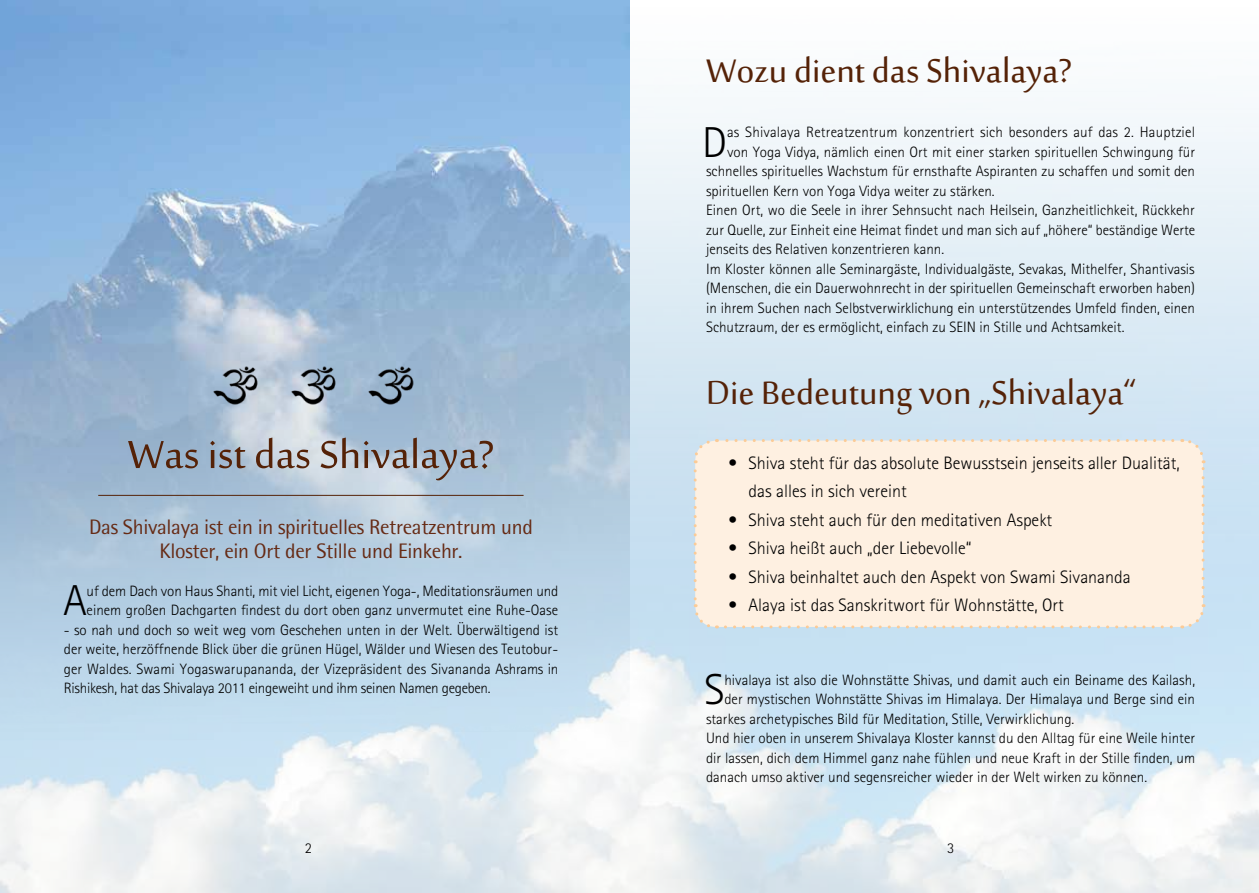
<style>
.page{position:relative;width:1259px;height:893px;background:#fff}
.page>*{position:absolute;margin:0;border:0;box-sizing:border-box;transform-origin:0 0}
.t1{font:54px "Sakkal Majalla";color:#552207}
.t2{font:45px "Sakkal Majalla";color:#552207}
.t3{font:300 43.2px "Agfa Rotis Sans Serif";color:#000}
.t4{font:21px/24px "Agfa Rotis Semisans";letter-spacing:-.015em;color:#662a14;text-align:center}
.t5{font:300 18px/28.5px "Agfa Rotis Sans Serif";color:#000}
.t6{font:300 15px/19.5px "Agfa Rotis Sans Serif";color:#000}
</style>
<div class="page">
<div style="left:695px;top:441px;width:508px;height:186px;background:#fef0e1;border-radius:21px"></div>
<svg style="left:693px;top:471px;width:24px;height:159px"></svg>
<svg style="left:725px;top:604px;width:481px;height:25px"></svg>
<svg style="left:1181px;top:437px;width:24px;height:160px"></svg>
<svg style="left:692px;top:438px;width:480px;height:25px"></svg>
<img style="left:0;top:0;width:629px;height:740px">
<hr style="left:98px;top:495px;width:425px;height:1px;background:#552207">
<img style="left:289px;top:363px;width:50px;height:43px">
<img style="left:367px;top:363px;width:50px;height:43px">
<img style="left:211px;top:363px;width:51px;height:43px">
<h2 class="t2" style="left:706px;top:46px;width:367px">Wozu dient das Shivalaya?</h2>
<h3 class="t3" style="left:702px;top:117px;width:26px">D</h3>
<p class="t6" style="left:727px;top:122px;width:469px">as Shivalaya Retreatzentrum konzentriert sich besonders auf das 2. Hauptziel</p>
<p class="t6" style="left:727px;top:142px;width:469px">von Yoga Vidya, nämlich einen Ort mit einer starken spirituellen Schwingung für</p>
<p class="t6" style="left:706px;top:161px;width:490px">schnelles spirituelles Wachstum für ernsthafte Aspiranten zu schaffen und somit den</p>
<p class="t6" style="left:706px;top:181px;width:290px">spirituellen Kern von Yoga Vidya weiter zu stärken.</p>
<p class="t6" style="left:706px;top:200px;width:490px">Einen Ort, wo die Seele in ihrer Sehnsucht nach Heilsein, Ganzheitlichkeit, Rückkehr</p>
<p class="t6" style="left:706px;top:220px;width:491px">zur Quelle, zur Einheit eine Heimat findet und man sich auf „höhere“ beständige Werte</p>
<p class="t6" style="left:706px;top:239px;width:240px">jenseits des Relativen konzentrieren kann.</p>
<p class="t6" style="left:706px;top:259px;width:490px">Im Kloster können alle Seminargäste, Individualgäste, Sevakas, Mithelfer, Shantivasis</p>
<p class="t6" style="left:706px;top:278px;width:490px">(Menschen, die ein Dauerwohnrecht in der spirituellen Gemeinschaft erworben haben)</p>
<p class="t6" style="left:706px;top:298px;width:490px">in ihrem Suchen nach Selbstverwirklichung ein unterstützendes Umfeld finden, einen</p>
<p class="t6" style="left:706px;top:317px;width:420px">Schutzraum, der es ermöglicht, einfach zu SEIN in Stille und Achtsamkeit.</p>
<h1 class="t1" style="left:128px;top:425px;width:368px">Was ist das Shivalaya?</h1>
<h3 class="t4" style="left:89px;top:515px;width:445px">Das Shivalaya ist ein in spirituelles Retreatzentrum und<br>Kloster, ein Ort der Stille und Einkehr.</h3>
<h3 class="t3" style="left:63px;top:576px;width:25px">A</h3>
<p class="t6" style="left:87px;top:581px;width:473px">uf dem Dach von Haus Shanti, mit viel Licht, eigenen Yoga-, Meditationsräumen und einem großen Dachgarten findest du dort oben ganz unvermutet eine Ruhe-Oase</p>
<p class="t6" style="left:64px;top:620px;width:496px;text-align:justify">- so nah und doch so weit weg vom Geschehen unten in der Welt. Überwältigend ist der weite, herzöffnende Blick über die grünen Hügel, Wälder und Wiesen des Teutobur&shy;ger Waldes. Swami Yogaswarupananda, der Vizepräsident des Sivananda Ashrams in Rishikesh, hat das Shivalaya 2011 eingeweiht und ihm seinen Namen gegeben.</p>
<h2 class="t2" style="left:706px;top:368px;width:431px">Die Bedeutung von „Shivalaya“</h2>
<p class="t5" style="left:748px;top:448px;width:432px;text-indent:-20px">• Shiva steht für das absolute Bewusstsein jenseits aller Dualität, das alles in sich vereint</p>
<p class="t5" style="left:728px;top:505px;width:325px">• Shiva steht auch für den meditativen Aspekt</p>
<p class="t5" style="left:728px;top:534px;width:245px">• Shiva heißt auch „der Liebevolle“</p>
<p class="t5" style="left:728px;top:562px;width:404px">• Shiva beinhaltet auch den Aspekt von Swami Sivananda</p>
<p class="t5" style="left:728px;top:591px;width:337px">• Alaya ist das Sanskritwort für Wohnstätte, Ort</p>
<h3 class="t3" style="left:704px;top:665px;width:22px">S</h3>
<p class="t6" style="left:724px;top:670px;width:472px">hivalaya ist also die Wohnstätte Shivas, und damit auch ein Beiname des Kailash,</p>
<p class="t6" style="left:724px;top:689px;width:472px">der mystischen Wohnstätte Shivas im Himalaya. Der Himalaya und Berge sind ein</p>
<p class="t6" style="left:706px;top:709px;width:370px">starkes archetypisches Bild für Meditation, Stille, Verwirklichung.</p>
<p class="t6" style="left:706px;top:728px;width:490px">Und hier oben in unserem Shivalaya Kloster kannst du den Alltag für eine Weile hinter</p>
<p class="t6" style="left:706px;top:748px;width:490px">dir lassen, dich dem Himmel ganz nahe fühlen und neue Kraft in der Stille finden, um</p>
<p class="t6" style="left:706px;top:767px;width:443px">danach umso aktiver und segensreicher wieder in der Welt wirken zu können.</p>
<p class="t6" style="left:305px;top:839px;width:9px">2</p>
<p class="t6" style="left:947px;top:839px;width:9px">3</p>
</div>
